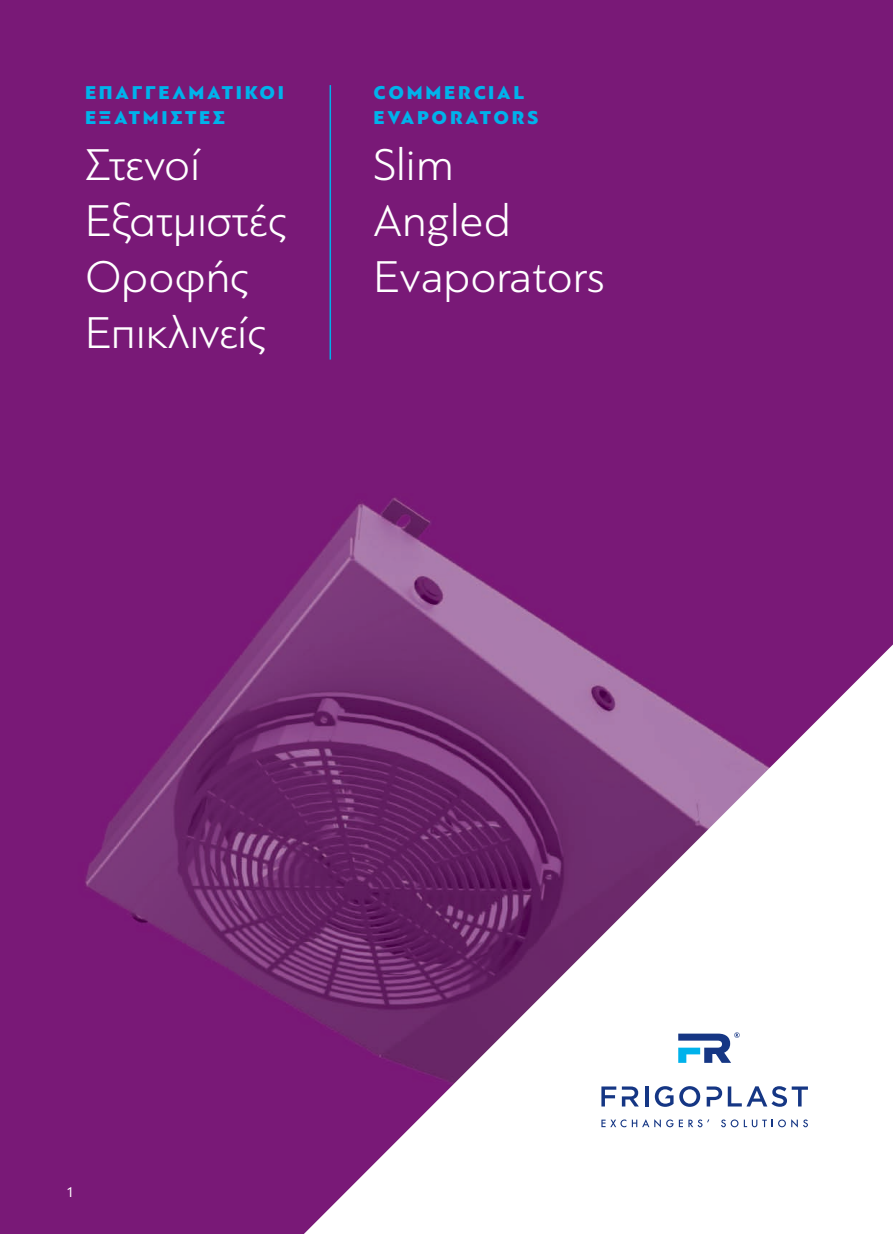
<style>
.page{position:relative;width:893px;height:1234px;background:#fff}
.page>*{position:absolute;margin:0;border:0;box-sizing:border-box;transform-origin:0 0}
.t1{font:300 46.5px/55.8px "PF Bague Sans Pro";color:#fff}
.t2{font:900 19.5px/25.2px "PF Bague Sans Pro";letter-spacing:.14em;color:#00b2eb}
.t3{font:15px "PF Bague Sans Pro";color:#fff}
</style>
<div class="page">
<img style="left:0;top:0;width:893px;height:1233px">
<svg style="left:304px;top:644px;width:589px;height:589px"></svg>
<svg style="left:601px;top:1119px;width:25px;height:7px"></svg>
<svg style="left:632px;top:1118px;width:41px;height:9px"></svg>
<svg style="left:679px;top:1118px;width:30px;height:8px"></svg>
<svg style="left:721px;top:1119px;width:17px;height:7px"></svg>
<svg style="left:744px;top:1118px;width:64px;height:9px"></svg>
<svg style="left:601px;top:1086px;width:15px;height:20px"></svg>
<svg style="left:622px;top:1086px;width:17px;height:20px"></svg>
<hr style="left:645px;top:1086px;width:3px;height:20px;background:#153684">
<svg style="left:655px;top:1085px;width:45px;height:21px"></svg>
<svg style="left:707px;top:1086px;width:15px;height:20px"></svg>
<svg style="left:728px;top:1085px;width:80px;height:21px"></svg>
<svg style="left:678px;top:1032px;width:62px;height:30px"></svg>
<hr style="left:330px;top:85px;width:1px;height:274px;background:#00b0ea">
<p class="t2" style="left:85px;top:80px;width:201px">ΕΠΑΓΓΕΛΜΑΤΙΚΟΙ<br>ΕΞΑΤΜΙ</p>
<p class="t2" style="left:170px;top:106px;width:29px">ΣΤΈΣ</p>
<p class="t1" style="left:85px;top:137px;width:203px">Στενοί<br>Εξατμιστές<br>Οροφής<br>Επικλινείς</p>
<p class="t2" style="left:374px;top:80px;width:166px">COMMERCIAL<br>EVAPORATORS</p>
<p class="t1" style="left:374px;top:137px;width:232px">Slim<br>Angled<br>Evaporators</p>
<p class="t3" style="left:66px;top:1182px;width:10px">1</p>
</div>
